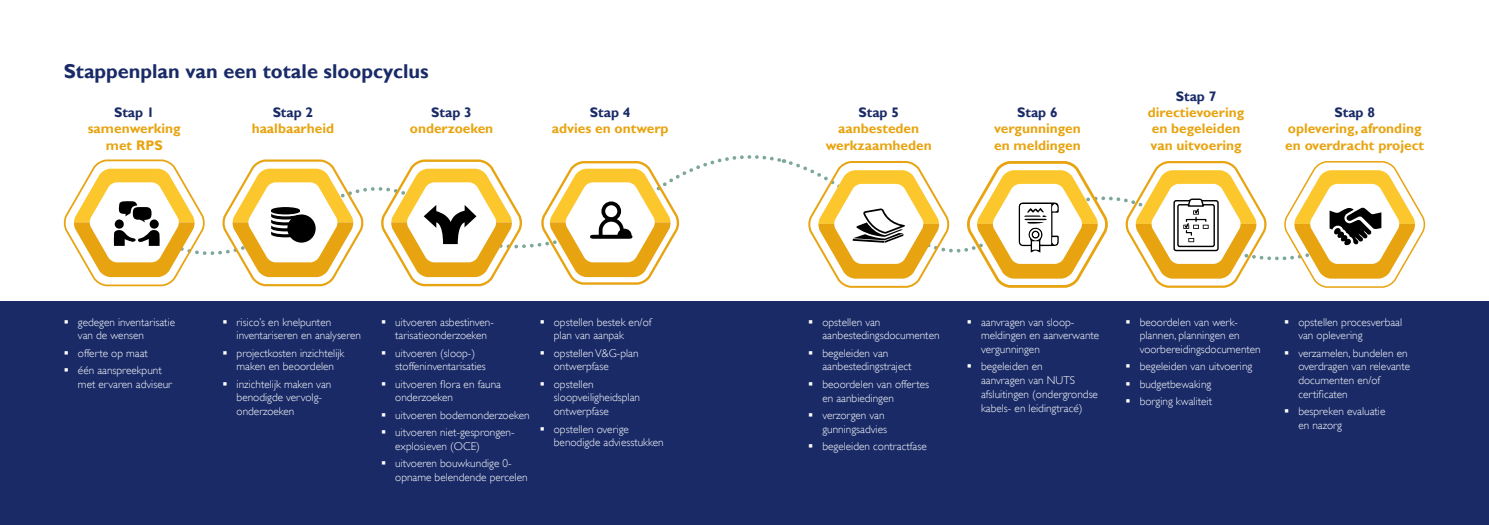
<style>
.page{position:relative;width:1489px;height:525px;background:#fff}
.page>*{position:absolute;margin:0;border:0;box-sizing:border-box;transform-origin:0 0}
.t1{font:700 20px "Gill Sans";color:#192a67}
.t2{font:700 13.75px/16.2px "Gill Sans";color:#e8a410}
.t3{font:700 13.75px "Gill Sans";color:#192a67}
.t4{font:300 11.25px/13.8px "Gill Sans";color:#fff}
</style>
<div class="page">
<div style="left:0;top:301px;width:1488px;height:223px;background:#192a67"></div>
<svg style="left:63px;top:155px;width:1361px;height:133px"></svg>
<h1 class="t1" style="left:64px;top:59px;width:366px">Stappenplan van een totale sloopcyclus</h1>
<p class="t3" style="left:114px;top:104px;width:42px">Stap 1</p>
<p class="t2" style="left:88px;top:120px;width:94px;text-align:center">samenwerking met RPS</p>
<p class="t3" style="left:273px;top:104px;width:42px">Stap 2</p>
<p class="t2" style="left:252px;top:120px;width:84px">haalbaarheid</p>
<p class="t3" style="left:431px;top:104px;width:42px">Stap 3</p>
<p class="t2" style="left:410px;top:120px;width:85px">onderzoeken</p>
<p class="t3" style="left:590px;top:104px;width:42px">Stap 4</p>
<p class="t2" style="left:552px;top:120px;width:118px">advies en ontwerp</p>
<p class="t4" style="left:78px;top:315px;width:99px">gedegen inventarisatie van de wensen</p>
<p class="t4" style="left:78px;top:344px;width:85px;line-height:17.2px">offerte op maat één aanspreekpunt</p>
<p class="t4" style="left:78px;top:377px;width:95px">met ervaren adviseur</p>
<p class="t4" style="left:236px;top:315px;width:126px">risico’s en knelpunten inventariseren en analyseren</p>
<p class="t4" style="left:236px;top:346px;width:109px">projectkosten inzichtelijk maken en beoordelen</p>
<p class="t4" style="left:236px;top:377px;width:96px">inzichtelijk maken van benodigde vervolg&shy;onderzoeken</p>
<p class="t4" style="left:395px;top:315px;width:100px">uitvoeren asbestinven&shy;tarisatieonderzoeken</p>
<p class="t4" style="left:395px;top:346px;width:92px">uitvoeren (sloop-) stoffeninventarisaties</p>
<p class="t4" style="left:395px;top:377px;width:107px">uitvoeren flora en fauna onderzoeken</p>
<p class="t4" style="left:395px;top:406px;width:136px;line-height:17.2px">uitvoeren bodemonderzoeken uitvoeren niet-gesprongen-</p>
<p class="t4" style="left:395px;top:437px;width:118px;line-height:17.2px">explosieven (OCE) uitvoeren bouwkundige 0-</p>
<p class="t4" style="left:395px;top:470px;width:134px">opname belendende percelen</p>
<p class="t4" style="left:554px;top:314px;width:99px">opstellen bestek en/of plan van aanpak</p>
<p class="t4" style="left:554px;top:346px;width:86px">opstellen V&amp;G-plan ontwerpfase</p>
<p class="t4" style="left:554px;top:377px;width:88px">opstellen sloopveiligheidsplan ontwerpfase</p>
<p class="t4" style="left:554px;top:421px;width:111px">opstellen overige benodigde adviesstukken</p>
<p class="t3" style="left:858px;top:104px;width:42px">Stap 5</p>
<p class="t2" style="left:825px;top:120px;width:107px;text-align:center">aanbesteden werkzaamheden</p>
<p class="t3" style="left:1017px;top:104px;width:42px">Stap 6</p>
<p class="t2" style="left:994px;top:120px;width:88px">vergunningen en meldingen</p>
<p class="t3" style="left:1175px;top:88px;width:42px">Stap 7</p>
<p class="t2" style="left:1147px;top:104px;width:98px">directievoering en begeleiden van uitvoering</p>
<p class="t3" style="left:1334px;top:104px;width:42px">Stap 8</p>
<p class="t2" style="left:1285px;top:120px;width:140px">oplevering, afronding en overdracht project</p>
<p class="t4" style="left:822px;top:315px;width:119px">opstellen van aanbestedingsdocumenten</p>
<p class="t4" style="left:822px;top:346px;width:90px">begeleiden van aanbestedingstraject</p>
<p class="t4" style="left:822px;top:377px;width:108px">beoordelen van offertes en aanbiedingen</p>
<p class="t4" style="left:822px;top:408px;width:66px">verzorgen van gunningsadvies</p>
<p class="t4" style="left:822px;top:439px;width:106px">begeleiden contractfase</p>
<p class="t4" style="left:981px;top:315px;width:120px">aanvragen van sloop&shy;meldingen en aanverwante vergunningen</p>
<p class="t4" style="left:981px;top:359px;width:118px">begeleiden en<br>aanvragen van NUTS afsluitingen (ondergrondse kabels- en leidingtracé)</p>
<p class="t4" style="left:1139px;top:314px;width:123px">beoordelen van werk&shy;plannen, planningen en voorbereidingsdocumenten</p>
<p class="t4" style="left:1139px;top:358px;width:114px;line-height:17.2px">begeleiden van uitvoering budgetbewaking<br>borging kwaliteit</p>
<p class="t4" style="left:1298px;top:314px;width:105px">opstellen procesverbaal van oplevering</p>
<p class="t4" style="left:1298px;top:345px;width:113px">verzamelen, bundelen en overdragen van relevante documenten en/of certificaten</p>
<p class="t4" style="left:1298px;top:404px;width:89px">bespreken evaluatie en nazorg</p>
</div>
